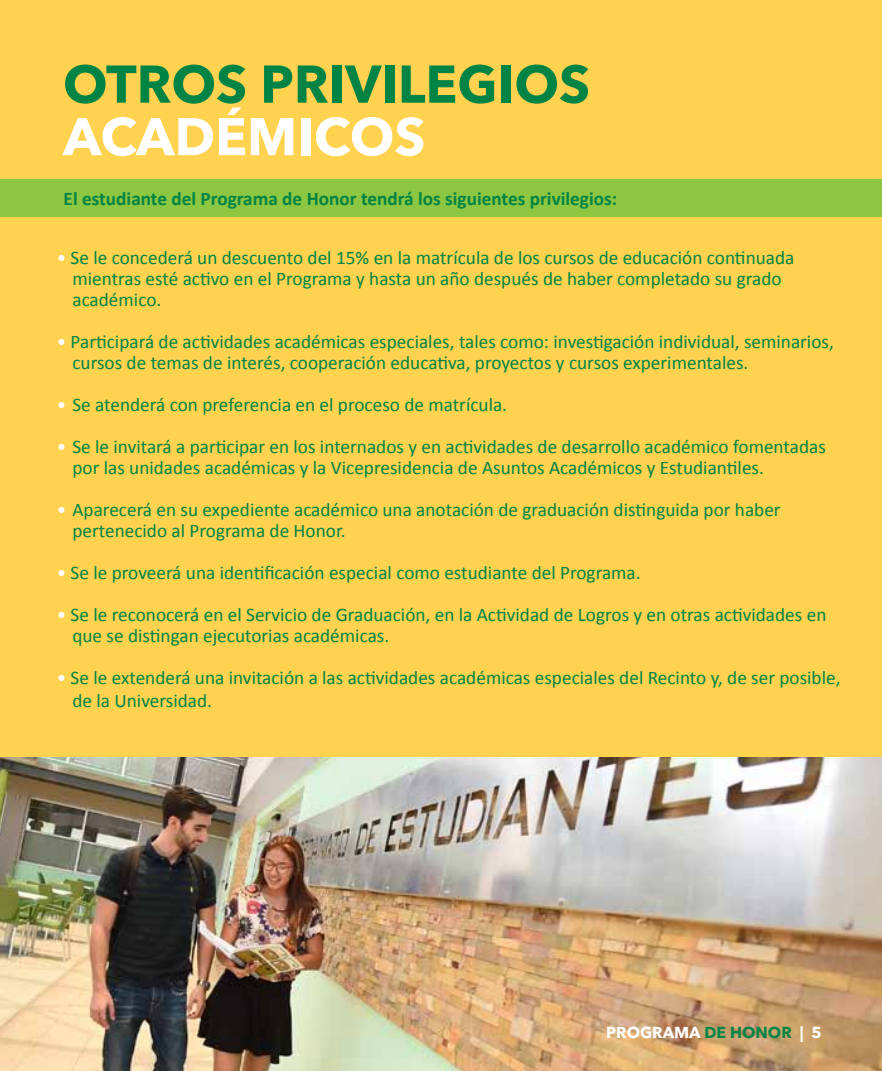
<style>
.page{position:relative;width:882px;height:1071px;background:#ffd24f}
.page>*{position:absolute;margin:0;border:0;box-sizing:border-box;transform-origin:0 0}
.t1{font:700 52.5px "Avenir Next LT Pro";color:#008445}
.t2{font:700 52.5px "Avenir Next LT Pro";color:#fff}
.t3{font:19.25px/21px "Calibri";color:#008445}
.t4{font:700 19.25px "Calibri";color:#008445}
.t5{font:700 15.75px "Avenir Next LT Pro";color:#fff}
.s1{color:#fff}
.s2{color:#008445}
</style>
<div class="page">
<img style="left:0;top:757px;width:882px;height:314px">
<div style="left:0;top:179px;width:882px;height:37px;background:#8dc640"></div>
<h1 class="t1" style="left:63px;top:52px;width:529px">OTROS PRIVILEGIOS</h1>
<h1 class="t2" style="left:63px;top:105px;width:364px">ACADÉMICOS</h1>
<p class="t4" style="left:64px;top:186px;width:555px">El estudiante del Programa de Honor tendrá los siguientes privilegios:</p>
<p class="t3" style="left:72px;top:247px;width:724px;text-indent:-16px"><span class="s1">•</span> Se le concederá un descuento del 15% en la matrícula de los cursos de educación continuada mientras esté activo en el Programa y hasta un año después de haber completado su grado académico.</p>
<p class="t3" style="left:72px;top:331px;width:763px;text-indent:-16px"><span class="s1">•</span> Participará de actividades académicas especiales, tales como: investigación individual, seminarios, cursos de temas de interés, cooperación educativa, proyectos y cursos experimentales.</p>
<p class="t3" style="left:57px;top:394px;width:452px"><span class="s1">•</span> Se atenderá con preferencia en el proceso de matrícula.</p>
<p class="t3" style="left:72px;top:436px;width:755px;text-indent:-16px"><span class="s1">•</span> Se le invitará a participar en los internados y en actividades de desarrollo académico fomentadas por las unidades académicas y la Vicepresidencia de Asuntos Académicos y Estudiantiles.</p>
<p class="t3" style="left:72px;top:499px;width:710px;text-indent:-16px"><span class="s1">•</span> Aparecerá en su expediente académico una anotación de graduación distinguida por haber pertenecido al Programa de Honor.</p>
<p class="t3" style="left:57px;top:562px;width:586px"><span class="s1">•</span> Se le proveerá una identificación especial como estudiante del Programa.</p>
<p class="t3" style="left:72px;top:604px;width:756px;text-indent:-16px"><span class="s1">•</span> Se le reconocerá en el Servicio de Graduación, en la Actividad de Logros y en otras actividades en que se distingan ejecutorias académicas.</p>
<p class="t3" style="left:72px;top:666px;width:770px;line-height:22.8px;text-indent:-16px"><span class="s1">•</span> Se le extenderá una invitación a las actividades académicas especiales del Recinto y, de ser posible, de la Universidad.</p>
<p class="t5" style="left:606px;top:1023px;width:217px">PROGRAMA <span class="s2">DE HONOR</span> | 5</p>
</div>
